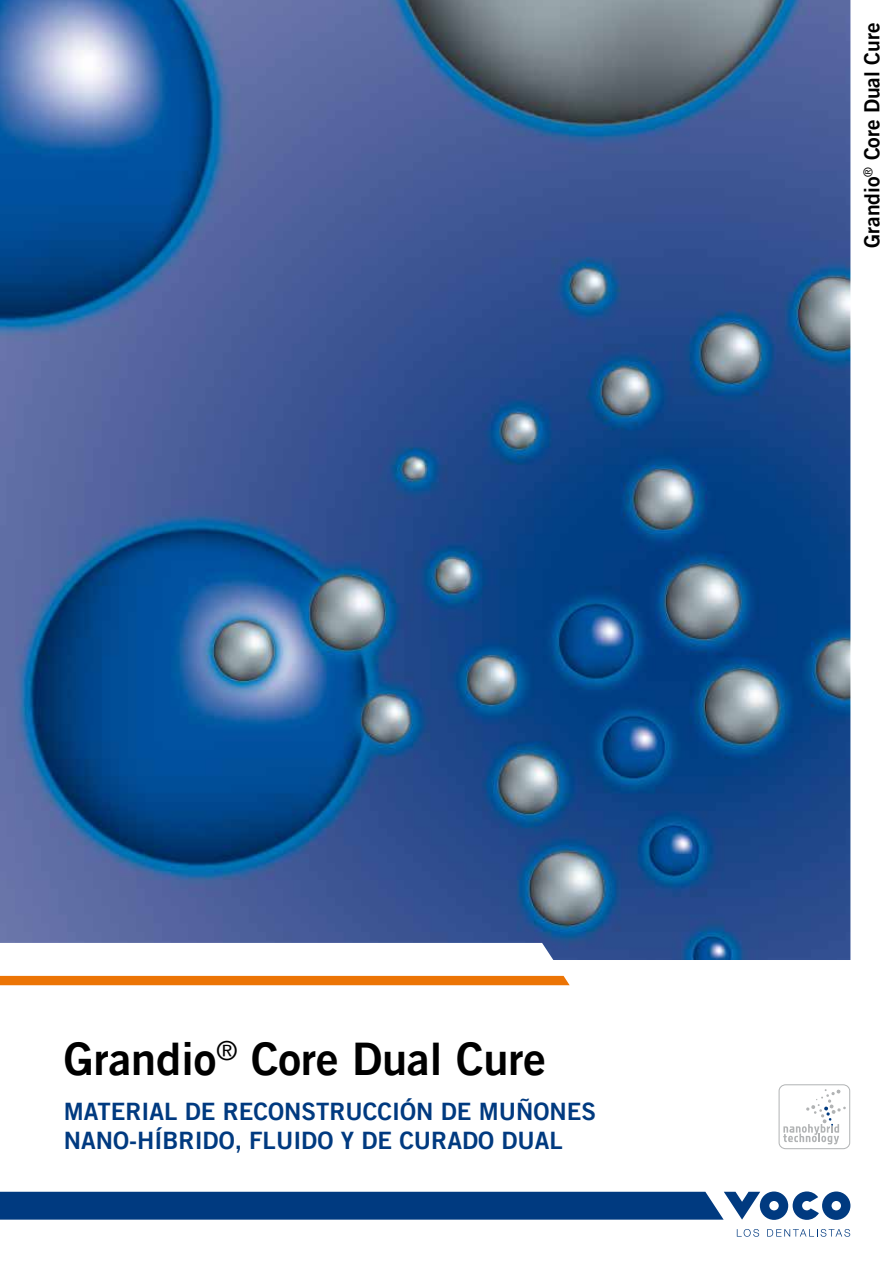
<style>
.page{position:relative;width:893px;height:1263px;background:#fff}
.page>*{position:absolute;margin:0;border:0;box-sizing:border-box;transform-origin:0 0}
.t1{font:45px "Trade Gothic LT Com Bd 2";color:#000}
.t2{font:24px/28.8px "Trade Gothic LT Com Bd 2";color:#003a80}
.t3{font:21px "Trade Gothic LT Com Bd 2";color:#000}
</style>
<div class="page">
<svg style="left:0;top:1191px;width:850px;height:29px;background:#1b4f8d"></svg>
<div style="left:0;top:976px;width:570px;height:9px;background:#ec7405"></div>
<img style="left:0;top:0;width:850px;height:960px">
<div style="left:779px;top:1084px;width:71px;height:65px;border:1px solid #b1b3b4;border-radius:6px"></div>
<svg style="left:783px;top:1089px;width:63px;height:55px"></svg>
<svg style="left:737px;top:1229px;width:22px;height:8px"></svg>
<svg style="left:767px;top:1229px;width:83px;height:8px"></svg>
<p class="t3" style="left:859px;top:248px;width:227px;rotate:-90deg">GRANDIO<sup>®</sup> CORE DUAL CURE</p>
<h1 class="t1" style="left:64px;top:1031px;width:484px">GRANDIO<sup>®</sup> CORE DUAL CURE</h1>
<p class="t2" style="left:64px;top:1097px;width:533px">MATERIAL DE RECONSTRUCCIÓN DE M UÑONES<br>NANO-HÍBRIDO, FLUIDO Y DE CURADO DUAL</p>
</div>
